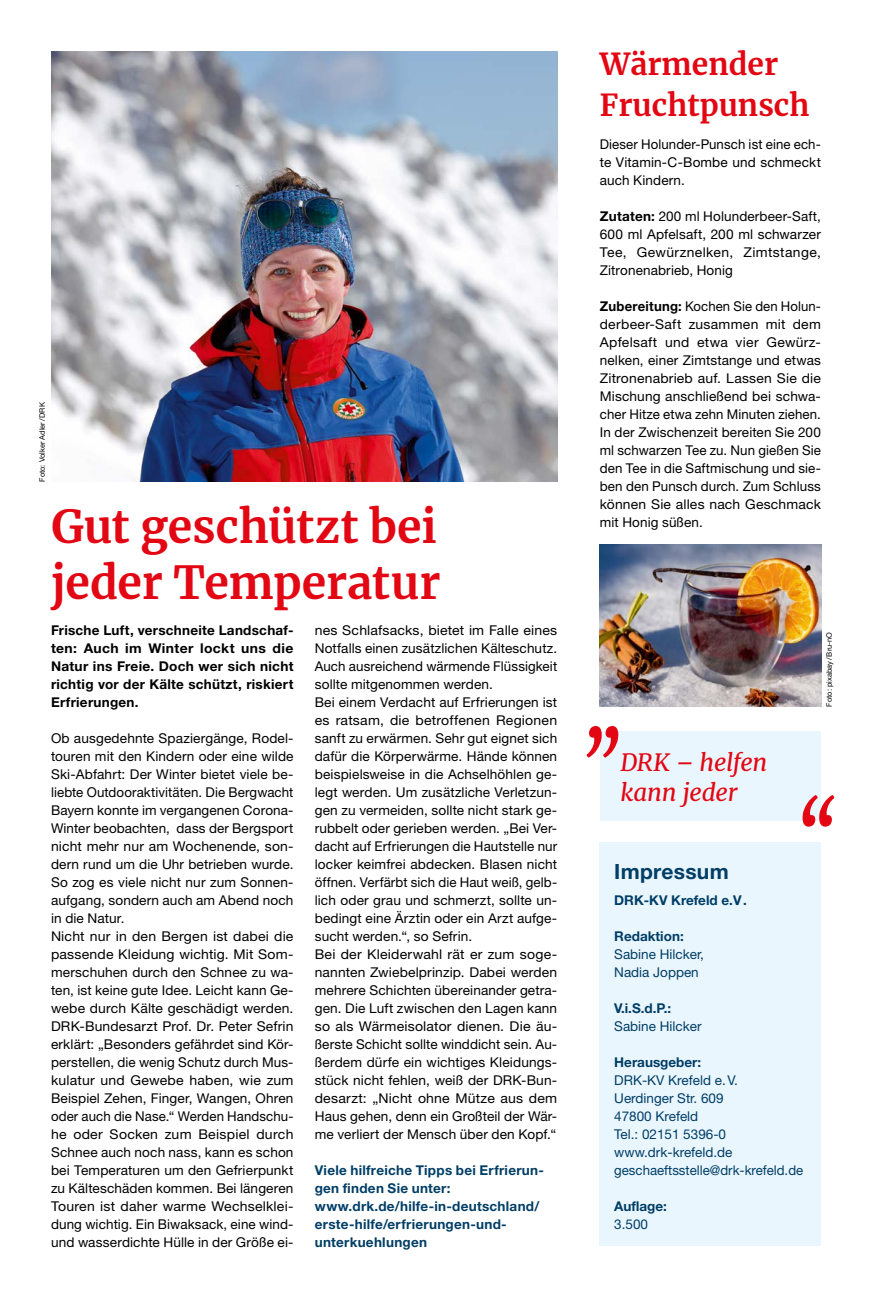
<style>
.page{position:relative;width:872px;height:1297px;background:#fff}
.page>*{position:absolute;margin:0;border:0;box-sizing:border-box;transform-origin:0 0}
.MGB_Headline_23{font:700 45px/55.5px "Merriweather";letter-spacing:-.005em;color:#e30613}
.MGB_Headline3{font:700 30px/40.5px "Merriweather";color:#e30613}
.MGB_Headline3-2{font:italic 24px/30px "Merriweather";letter-spacing:-.015em;color:#e30613}
.t1{font:700 21px "Helvetica Neue LT Pro";letter-spacing:.015em;color:#003e66}
.MGB_Copy{font:13.5px/18px "Helvetica Neue LT Pro";letter-spacing:.01em;color:#000;text-align:justify}
.MGB_Copy-2{font:13.5px/18px "Helvetica Neue LT Pro";letter-spacing:.01em;color:#000;text-align:justify;scale:1.04 1}
.MGB_Impressum{font:13.5px/18px "Helvetica Neue LT Pro";color:#003e66}
.MGB_Copy-3{font:700 13.5px/18px "Helvetica Neue LT Pro";letter-spacing:.02em;color:#000;text-align:justify}
.MGB_Info{font:700 13.5px/18px "Helvetica Neue LT Pro";letter-spacing:.02em;color:#003e66}
.MGB_Impressum-2{font:700 13.5px "Helvetica Neue LT Pro";color:#003e66}
.MGB_Fotocredits{font:7.5px "Helvetica Neue LT Pro";color:#000}
.s1{font-weight:700}
</style>
<div class="page">
<div style="left:600px;top:842px;width:221px;height:404px;background:#eaf6fe"></div>
<img style="left:51px;top:51px;width:506px;height:431px">
<img style="left:600px;top:545px;width:221px;height:162px">
<div style="left:600px;top:731px;width:221px;height:90px;background:#eaf6fe"></div>
<svg style="left:587px;top:726px;width:31px;height:32px"></svg>
<svg style="left:802px;top:795px;width:32px;height:32px"></svg>
<p class="MGB_Fotocredits" style="left:38px;top:482px;width:81px;rotate:-90deg">Foto: Volker Adler/DRK</p>
<p class="MGB_Headline_23" style="left:51px;top:498px;width:391px">Gut geschützt bei jeder Temperatur</p>
<p class="MGB_Copy-3" style="left:51px;top:620px;width:244px">Frische Luft, verschneite Landschaf&shy;ten: Auch im Winter lockt uns die Natur ins Freie. Doch wer sich nicht richtig vor der Kälte schützt, riskiert Erfrierungen.</p>
<p class="MGB_Copy" style="left:51px;top:728px;width:244px">Ob ausgedehnte Spaziergänge, Rodel&shy;touren mit den Kindern oder eine wilde Ski-Abfahrt: Der Winter bietet viele be&shy;liebte Outdooraktivitäten. Die Bergwacht Bayern konnte im vergangenen Corona-Winter beobachten, dass der Bergsport nicht mehr nur am Wochenende, son&shy;dern rund um die Uhr betrieben wurde.<br>So zog es viele nicht nur zum Sonnen&shy;aufgang, sondern auch am Abend noch in die Natur.</p>
<p class="MGB_Copy-2" style="left:51px;top:926px;width:235px">Nicht nur in den Bergen ist dabei die passende Kleidung wichtig. Mit Som&shy;merschuhen durch den Schnee zu wa&shy;ten, ist keine gute Idee. Leicht kann Ge&shy;webe durch Kälte geschädigt werden.<br>DRK-Bundesarzt Prof. Dr. Peter Sefrin erklärt: „Besonders gefährdet sind Kör&shy;perstellen, die wenig Schutz durch Mus&shy;kulatur und Gewebe haben, wie zum Beispiel Zehen, Finger, Wangen, Ohren oder auch die Nase.“ Werden Handschu&shy;he oder Socken zum Beispiel durch Schnee auch noch nass, kann es schon bei Temperaturen um den Gefrierpunkt zu Kälteschäden kommen. Bei längeren Touren ist daher warme Wechselklei&shy;dung wichtig. Ein Biwaksack, eine wind&shy;und wasserdichte Hülle in der Größe ei-</p>
<p class="MGB_Copy-2" style="left:315px;top:620px;width:235px">nes Schlafsacks, bietet im Falle eines Notfalls einen zusätzlichen Kälteschutz.<br>Auch ausreichend wärmende Flüssigkeit sollte mitgenommen werden.</p>
<p class="MGB_Copy" style="left:315px;top:692px;width:244px">Bei einem Verdacht auf Erfrierungen ist es ratsam, die betroffenen Regionen sanft zu erwärmen. Sehr gut eignet sich dafür die Körperwärme. Hände können beispielsweise in die Achselhöhlen ge&shy;legt werden. Um zusätzliche Verletzun&shy;gen zu vermeiden, sollte nicht stark ge&shy;rubbelt oder gerieben werden. „Bei Ver&shy;dacht auf Erfrierungen die Hautstelle nur locker keimfrei abdecken. Blasen nicht öffnen. Verfärbt sich die Haut weiß, gelb&shy;lich oder grau und schmerzt, sollte un&shy;bedingt eine Ärztin oder ein Arzt aufge&shy;sucht werden.“, so Sefrin.</p>
<p class="MGB_Copy-2" style="left:315px;top:944px;width:235px">Bei der Kleiderwahl rät er zum soge&shy;nannten Zwiebelprinzip. Dabei werden mehrere Schichten übereinander getra&shy;gen. Die Luft zwischen den Lagen kann so als Wärmeisolator dienen. Die äu&shy;ßerste Schicht sollte winddicht sein. Au&shy;ßerdem dürfe ein wichtiges Kleidungs&shy;stück nicht fehlen, weiß der DRK-Bun&shy;desarzt: „Nicht ohne Mütze aus dem Haus gehen, denn ein Großteil der Wär&shy;me verliert der Mensch über den Kopf.“</p>
<p class="MGB_Info" style="left:315px;top:1160px;width:231px">Viele hilfreiche Tipps bei Erfrierun&shy;gen finden Sie unter: www.drk.de/hilfe-in-deutschland/ erste-hilfe/erfrierungen-und&shy;unterkuehlungen</p>
<p class="MGB_Headline3" style="left:600px;top:43px;width:211px">Wärmender<br>Fruchtpunsch</p>
<p class="MGB_Copy" style="left:600px;top:134px;width:223px">Dieser Holunder-Punsch ist eine ech&shy;te Vitamin-C-Bombe und schmeckt auch Kindern.</p>
<p class="MGB_Copy" style="left:600px;top:206px;width:223px"><span class="s1">Zutaten:</span> 200 ml Holunderbeer-Saft, 600 ml Apfelsaft, 200 ml schwarzer Tee, Gewürznelken, Zimtstange, Zitronenabrieb, Honig</p>
<p class="MGB_Copy" style="left:600px;top:296px;width:223px"><span class="s1">Zubereitung:</span> Kochen Sie den Holun&shy;derbeer-Saft zusammen mit dem Apfelsaft und etwa vier Gewürz&shy;nelken, einer Zimtstange und etwas Zitronenabrieb auf. Lassen Sie die Mischung anschließend bei schwa&shy;cher Hitze etwa zehn Minuten ziehen.<br>In der Zwischenzeit bereiten Sie 200 ml schwarzen Tee zu. Nun gießen Sie den Tee in die Saftmischung und sie&shy;ben den Punsch durch. Zum Schluss können Sie alles nach Geschmack mit Honig süßen.</p>
<p class="MGB_Headline3-2" style="left:620px;top:747px;width:149px">DRK – helfen kann jeder</p>
<p class="t1" style="left:614px;top:858px;width:116px">Impressum</p>
<p class="MGB_Impressum-2" style="left:614px;top:892px;width:134px">DRK-KV Krefeld e.V.</p>
<p class="MGB_Impressum-2" style="left:614px;top:928px;width:71px">Redaktion:</p>
<p class="MGB_Impressum" style="left:614px;top:945px;width:91px">Sabine Hilcker,<br>Nadia Joppen</p>
<p class="MGB_Impressum-2" style="left:614px;top:1000px;width:59px">V.i.S.d.P.:</p>
<p class="MGB_Impressum" style="left:614px;top:1017px;width:89px">Sabine Hilcker</p>
<p class="MGB_Impressum-2" style="left:614px;top:1054px;width:89px">Herausgeber:</p>
<p class="MGB_Impressum" style="left:614px;top:1071px;width:125px">DRK-KV Krefeld e.V.</p>
<p class="MGB_Impressum" style="left:614px;top:1089px;width:111px">Uerdinger Str. 609</p>
<p class="MGB_Impressum" style="left:614px;top:1107px;width:86px">47800 Krefeld</p>
<p class="MGB_Impressum" style="left:614px;top:1125px;width:113px">Tel.: 02151 5396-0</p>
<p class="MGB_Impressum" style="left:614px;top:1143px;width:120px">www.drk-krefeld.de</p>
<p class="MGB_Impressum" style="left:614px;top:1161px;width:190px">geschaeftsstelle@drk-krefeld.de</p>
<p class="MGB_Impressum-2" style="left:614px;top:1198px;width:54px">Auflage:</p>
<p class="MGB_Impressum" style="left:614px;top:1215px;width:35px">3.500</p>
<p class="MGB_Fotocredits" style="left:824px;top:707px;width:76px;rotate:-90deg">Foto: pixabay/Bru-nO</p>
</div>
